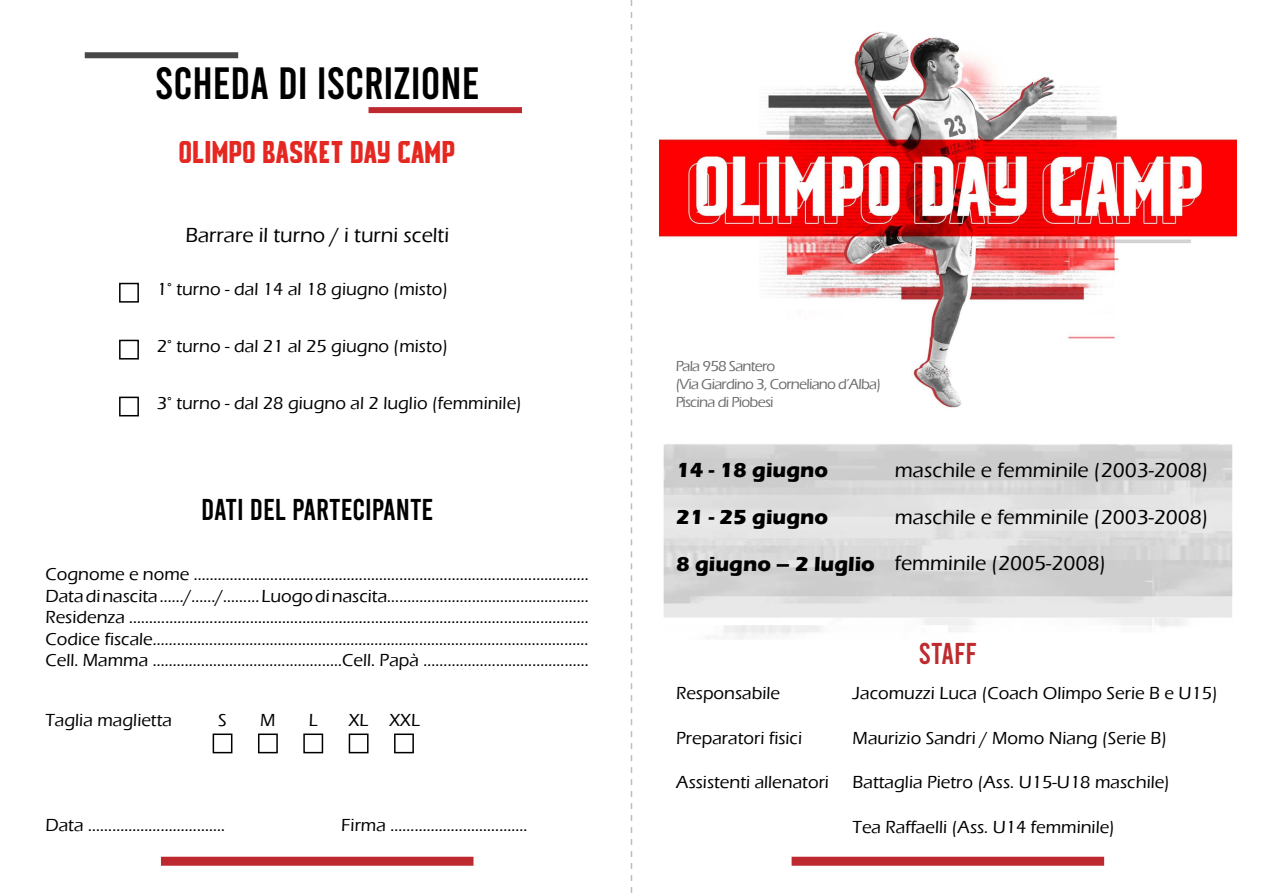
<style>
.page{position:relative;width:1263px;height:893px;background:#fff}
.page>*{position:absolute;margin:0;border:0;box-sizing:border-box;transform-origin:0 0}
.t1{font:45px "Bebas";color:#000}
.t2{font:30px "Cubadak";color:#e52722}
.t3{font:30px "Bebas";color:#000}
.t4{font:30px "Bebas";color:#be2b2f}
.t5{font:500 21px "Eras ITC";color:#000}
.t6{font:700 21px "Eras ITC";color:#000}
.t7{font:500 18px/21.6px "Eras ITC";color:#000;text-align:justify}
.t8{font:500 15px/18px "Eras ITC";letter-spacing:-.05em;color:#000}
</style>
<div class="page">
<div style="left:792px;top:857px;width:312px;height:9px;background:#be292f"></div>
<div style="left:161px;top:857px;width:312px;height:9px;background:#be292f"></div>
<div style="left:369px;top:107px;width:153px;height:6px;background:#be292f"></div>
<div style="left:85px;top:52px;width:153px;height:6px;background:#484848"></div>
<img style="left:659px;top:32px;width:577px;height:376px">
<svg style="left:631px;top:0;width:1px;height:893px"></svg>
<div style="left:119px;top:283px;width:20px;height:20px;border:2px solid #000"></div>
<div style="left:119px;top:340px;width:20px;height:20px;border:2px solid #000"></div>
<div style="left:119px;top:397px;width:20px;height:19px;border:2px solid #000"></div>
<div style="left:213px;top:733px;width:19px;height:20px;border:2px solid #000"></div>
<div style="left:258px;top:733px;width:20px;height:20px;border:2px solid #000"></div>
<div style="left:303px;top:733px;width:20px;height:20px;border:2px solid #000"></div>
<div style="left:349px;top:733px;width:20px;height:20px;border:2px solid #000"></div>
<div style="left:394px;top:733px;width:20px;height:20px;border:2px solid #000"></div>
<h1 class="t1" style="left:155px;top:61px;width:326px">SCHEDA DI ISCRIZIONE</h1>
<h2 class="t2" style="left:179px;top:134px;width:278px">OLIMPO BASKET DAY CAMP</h2>
<p class="t5" style="left:185px;top:223px;width:265px">Barrare il turno / i turni scelti</p>
<p class="t7" style="left:157px;top:279px;width:293px">1° turno - dal 14 al 18 giugno (misto)</p>
<p class="t7" style="left:157px;top:335px;width:293px">2° turno - dal 21 al 25 giugno (misto)</p>
<p class="t7" style="left:157px;top:392px;width:367px">3° turno - dal 28 giugno al 2 luglio (femminile)</p>
<h2 class="t3" style="left:201px;top:495px;width:11px">DATI</h2>
<h2 class="t3" style="left:250px;top:495px;width:66px">DE L PARTECI</h2>
<h2 class="t3" style="left:372px;top:495px;width:25px">PANTE</h2>
<p class="t7" style="left:45px;top:563px;width:545px">Cognome e nome ………………………………………………………………………………........<br>Data di nascita ……/……/……… Luogo di nascita…………………………………………..<br>Residenza ………………………………………………………………………………………...............<br>Codice fiscale…………………………………………………………………………………...............<br>Cell. Mamma ………………………………………..Cell. Papà ……………………………........</p>
<p class="t7" style="left:45px;top:709px;width:128px">Taglia maglietta</p>
<p class="t7" style="left:218px;top:709px;width:10px">S</p>
<p class="t7" style="left:260px;top:709px;width:17px">M</p>
<p class="t7" style="left:309px;top:709px;width:10px">L</p>
<p class="t7" style="left:349px;top:709px;width:73px">XL XXL</p>
<p class="t7" style="left:45px;top:814px;width:181px">Data …………………………….</p>
<p class="t7" style="left:341px;top:814px;width:188px">Firma …………………………….</p>
<p class="t8" style="left:675px;top:357px;width:208px">Pala 958 Santero<br>(Via Giardino 3, Corneliano d’Alba)<br>Piscina di Piobesi</p>
<p class="t6" style="left:676px;top:458px;width:153px">14 - 18 giugno</p>
<p class="t6" style="left:676px;top:505px;width:153px">21 - 25 giugno</p>
<p class="t6" style="left:676px;top:552px;width:200px">8 giugno – 2 luglio</p>
<p class="t5" style="left:895px;top:458px;width:315px">maschile e femminile (2003-2008)</p>
<p class="t5" style="left:895px;top:505px;width:315px">maschile e femminile (2003-2008)</p>
<p class="t5" style="left:895px;top:552px;width:213px">femminile (2005-2008)</p>
<h2 class="t4" style="left:919px;top:638px;width:59px">STAFF</h2>
<p class="t7" style="left:676px;top:682px;width:105px">Responsabile</p>
<p class="t7" style="left:676px;top:727px;width:127px">Preparatori fisici</p>
<p class="t7" style="left:676px;top:772px;width:154px">Assistenti allenatori</p>
<p class="t7" style="left:853px;top:682px;width:367px">Jacomuzzi Luca (Coach Olimpo Serie B e U15)</p>
<p class="t7" style="left:853px;top:727px;width:316px">Maurizio Sandri / Momo Niang (Serie B)</p>
<p class="t7" style="left:853px;top:772px;width:319px">Battaglia Pietro (Ass. U15-U18 maschile)</p>
<p class="t7" style="left:853px;top:816px;width:264px">Tea Raffaelli (Ass. U14 femminile)</p>
</div>
